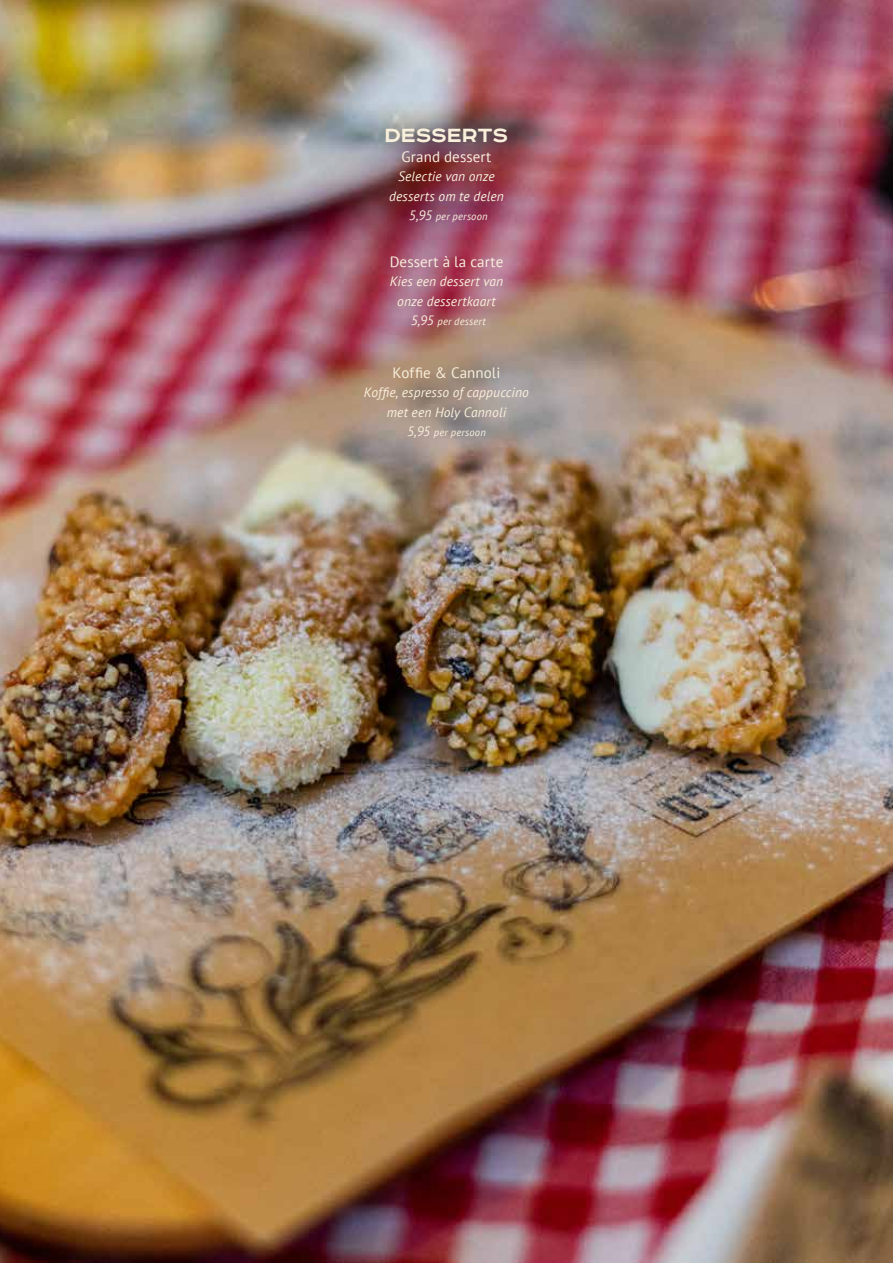
<style>
.page{position:relative;width:893px;height:1263px;background:#fff}
.page>*{position:absolute;margin:0;border:0;box-sizing:border-box;transform-origin:0 0}
.t1{font:700 24px "Road Radio";color:#f9f0dc}
.t2{font:15px "PT Sans";letter-spacing:.005em;color:#f9f0dc}
.t3{font:italic 13.5px/19.5px "PT Sans";letter-spacing:.01em;color:#f9f0dc;text-align:center}
.t4{font:italic 10.5px "PT Sans";letter-spacing:.02em;color:#f9f0dc}
.s1{font-size:13.5px}
</style>
<div class="page">
<img style="left:0;top:0;width:893px;height:1263px">
<h1 class="t1" style="left:385px;top:122px;width:125px">Desserts</h1>
<p class="t2" style="left:402px;top:147px;width:91px">Grand dessert</p>
<p class="t3" style="left:389px;top:167px;width:116px">Selectie van onze desserts om te delen</p>
<p class="t4" style="left:409px;top:210px;width:80px"><span class="s1">5,95</span> per persoon</p>
<p class="t2" style="left:390px;top:252px;width:115px">Dessert à la carte</p>
<p class="t3" style="left:390px;top:272px;width:115px">Kies een dessert van onze dessertkaart</p>
<p class="t4" style="left:411px;top:315px;width:77px"><span class="s1">5,95</span> per dessert</p>
<p class="t2" style="left:393px;top:363px;width:109px">Koffie &amp; Cannoli</p>
<p class="t3" style="left:364px;top:383px;width:167px">Koffie, espresso of cappuccino met een Holy Cannoli</p>
<p class="t4" style="left:407px;top:426px;width:80px"><span class="s1">5,95</span> per persoon</p>
</div>
